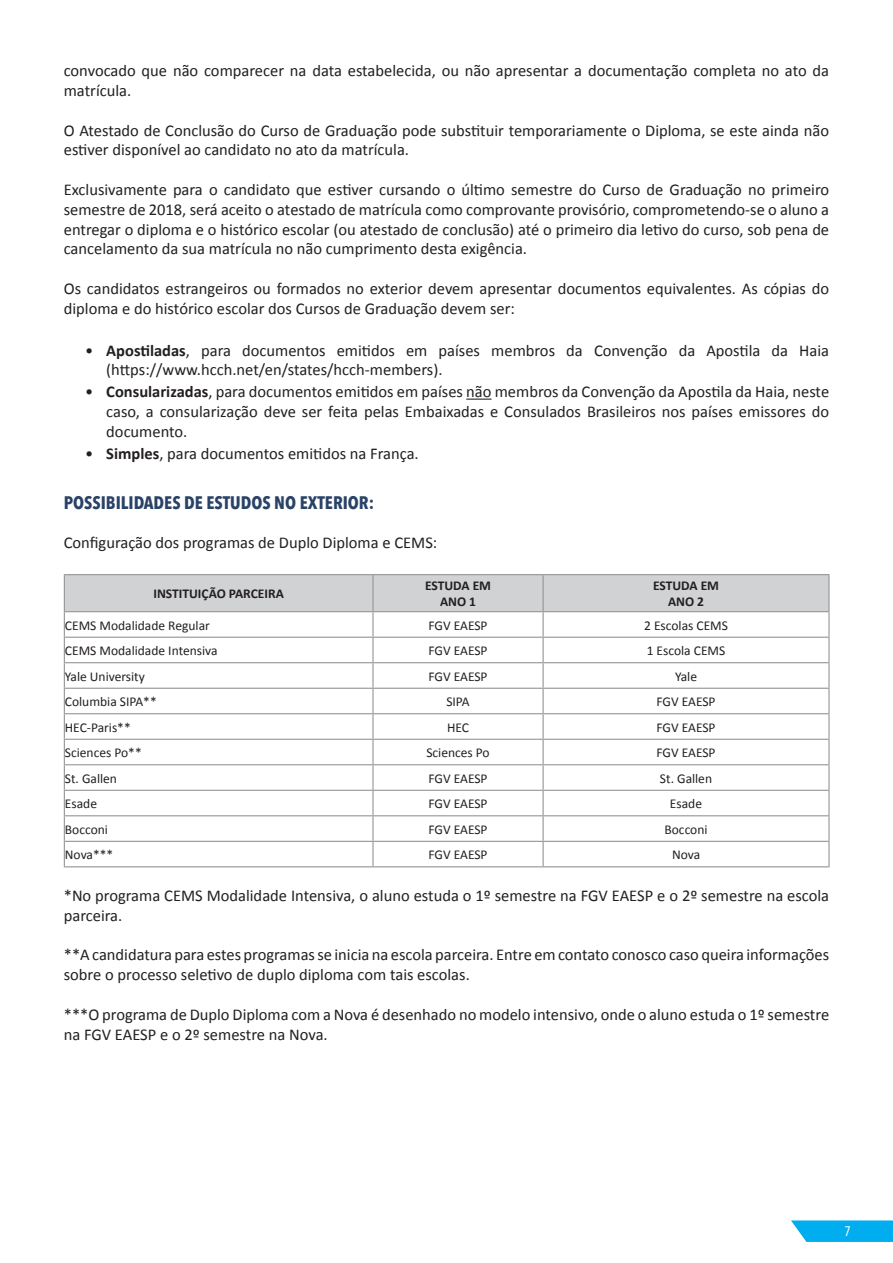
<style>
.page{position:relative;width:893px;height:1263px;background:#fff}
.page>*{position:absolute;margin:0;border:0;box-sizing:border-box;transform-origin:0 0}
.TITULO_blue{font:700 condensed 18px "Avenir Next LT Pro";color:#294267}
.TEXTO{font:16.5px/19.8px "Calibri";color:#231f20}
.tabulação{font:16.5px/19.8px "Calibri";color:#231f20}
.t1{font:condensed 15px "Myriad Pro";color:#fff}
.tabela{font:13.5px "Calibri";color:#231f20}
.tabela-2{font:700 13.5px "Calibri";color:#231f20}
.s1{font-weight:700}
</style>
<div class="page">
<svg style="left:791px;top:1220px;width:102px;height:22px"></svg>
<svg style="left:466px;top:399px;width:25px;height:1px"></svg>
<hr style="left:64px;top:574px;width:309px;height:1px;background:#939598">
<hr style="left:373px;top:574px;width:170px;height:1px;background:#939598">
<hr style="left:543px;top:574px;width:287px;height:1px;background:#939598">
<hr style="left:828px;top:575px;width:2px;height:36px;background:#939598">
<hr style="left:543px;top:611px;width:287px;height:1px;background:#939598">
<hr style="left:828px;top:612px;width:2px;height:25px;background:#939598">
<hr style="left:543px;top:637px;width:287px;height:1px;background:#939598">
<hr style="left:828px;top:638px;width:2px;height:24px;background:#939598">
<hr style="left:543px;top:662px;width:287px;height:1px;background:#939598">
<hr style="left:828px;top:663px;width:2px;height:25px;background:#939598">
<hr style="left:543px;top:688px;width:287px;height:1px;background:#939598">
<hr style="left:828px;top:689px;width:2px;height:24px;background:#939598">
<hr style="left:543px;top:713px;width:287px;height:1px;background:#939598">
<hr style="left:828px;top:714px;width:2px;height:25px;background:#939598">
<hr style="left:543px;top:739px;width:287px;height:1px;background:#939598">
<hr style="left:828px;top:740px;width:2px;height:24px;background:#939598">
<hr style="left:543px;top:764px;width:287px;height:1px;background:#939598">
<hr style="left:828px;top:765px;width:2px;height:25px;background:#939598">
<hr style="left:543px;top:790px;width:287px;height:1px;background:#939598">
<hr style="left:828px;top:791px;width:2px;height:24px;background:#939598">
<hr style="left:543px;top:815px;width:287px;height:1px;background:#939598">
<hr style="left:828px;top:816px;width:2px;height:25px;background:#939598">
<hr style="left:543px;top:841px;width:287px;height:1px;background:#939598">
<svg style="left:64px;top:575px;width:765px;height:291px"></svg>
<hr style="left:828px;top:842px;width:2px;height:24px;background:#939598">
<hr style="left:64px;top:866px;width:309px;height:1px;background:#939598">
<hr style="left:373px;top:866px;width:170px;height:1px;background:#939598">
<hr style="left:543px;top:866px;width:287px;height:1px;background:#939598">
<p class="TEXTO" style="left:64px;top:60px;width:767px">convocado que não comparecer na data estabelecida, ou não apresentar a documentação completa no ato da matrícula.</p>
<p class="TEXTO" style="left:64px;top:119px;width:767px">O Atestado de Conclusão do Curso de Graduação pode substituir temporariamente o Diploma, se este ainda não estiver disponível ao candidato no ato da matrícula.</p>
<p class="TEXTO" style="left:64px;top:179px;width:767px;text-align:justify">Exclusivamente para o candidato que estiver cursando o último semestre do Curso de Graduação no primeiro semestre de 2018, será aceito o atestado de matrícula como comprovante provisório, comprometendo-se o aluno a entregar o diploma e o histórico escolar (ou atestado de conclusão) até o primeiro dia letivo do curso, sob pena de cancelamento da sua matrícula no não cumprimento desta exigência.</p>
<p class="TEXTO" style="left:64px;top:278px;width:767px">Os candidatos estrangeiros ou formados no exterior devem apresentar documentos equivalentes. As cópias do diploma e do histórico escolar dos Cursos de Graduação devem ser:</p>
<p class="tabulação" style="left:106px;top:339px;width:724px;text-indent:-21px">• <span class="s1">Apostiladas</span>, para documentos emitidos em países membros da Convenção da Apostila da Haia (https://www.hcch.net/en/states/hcch-members).</p>
<p class="tabulação" style="left:106px;top:381px;width:724px;text-align:justify;text-indent:-21px">• <span class="s1">Consularizadas</span>, para documentos emitidos em países não membros da Convenção da Apostila da Haia, neste caso, a consularização deve ser feita pelas Embaixadas e Consulados Brasileiros nos países emissores do documento.</p>
<p class="tabulação" style="left:85px;top:443px;width:335px">• <span class="s1">Simples</span>, para documentos emitidos na França.</p>
<p class="TITULO_blue" style="left:64px;top:491px;width:312px">POSSIBILIDADES DE ESTUDOS NO EXTERIOR:</p>
<p class="TEXTO" style="left:64px;top:532px;width:375px">Configuração dos programas de Duplo Diploma e CEMS:</p>
<p class="tabela-2" style="left:153px;top:585px;width:132px">INSTITUIÇÃO PARCEIRA</p>
<p class="tabela-2" style="left:425px;top:577px;width:68px">ESTUDA EM</p>
<p class="tabela-2" style="left:440px;top:593px;width:38px">ANO 1</p>
<p class="tabela-2" style="left:653px;top:577px;width:68px">ESTUDA EM</p>
<p class="tabela-2" style="left:668px;top:593px;width:38px">ANO 2</p>
<p class="tabela" style="left:65px;top:617px;width:146px">CEMS Modalidade Regular</p>
<p class="tabela" style="left:428px;top:617px;width:61px">FGV EAESP</p>
<p class="tabela" style="left:644px;top:617px;width:85px">2 Escolas CEMS</p>
<p class="tabela" style="left:65px;top:642px;width:154px">CEMS Modalidade Intensiva</p>
<p class="tabela" style="left:428px;top:642px;width:61px">FGV EAESP</p>
<p class="tabela" style="left:647px;top:642px;width:80px">1 Escola CEMS</p>
<p class="tabela" style="left:65px;top:668px;width:82px">Yale University</p>
<p class="tabela" style="left:428px;top:668px;width:61px">FGV EAESP</p>
<p class="tabela" style="left:675px;top:668px;width:23px">Yale</p>
<p class="tabela" style="left:65px;top:693px;width:93px">Columbia SIPA**</p>
<p class="tabela" style="left:446px;top:693px;width:25px">SIPA</p>
<p class="tabela" style="left:656px;top:693px;width:61px">FGV EAESP</p>
<p class="tabela" style="left:65px;top:719px;width:67px">HEC-Paris**</p>
<p class="tabela" style="left:447px;top:719px;width:24px">HEC</p>
<p class="tabela" style="left:656px;top:719px;width:61px">FGV EAESP</p>
<p class="tabela" style="left:65px;top:744px;width:78px">Sciences Po**</p>
<p class="tabela" style="left:426px;top:744px;width:65px">Sciences Po</p>
<p class="tabela" style="left:656px;top:744px;width:61px">FGV EAESP</p>
<p class="tabela" style="left:65px;top:770px;width:54px">St. Gallen</p>
<p class="tabela" style="left:428px;top:770px;width:61px">FGV EAESP</p>
<p class="tabela" style="left:660px;top:770px;width:54px">St. Gallen</p>
<p class="tabela" style="left:65px;top:795px;width:34px">Esade</p>
<p class="tabela" style="left:428px;top:795px;width:61px">FGV EAESP</p>
<p class="tabela" style="left:670px;top:795px;width:34px">Esade</p>
<p class="tabela" style="left:65px;top:821px;width:45px">Bocconi</p>
<p class="tabela" style="left:428px;top:821px;width:61px">FGV EAESP</p>
<p class="tabela" style="left:664px;top:821px;width:45px">Bocconi</p>
<p class="tabela" style="left:65px;top:846px;width:50px">Nova***</p>
<p class="tabela" style="left:428px;top:846px;width:61px">FGV EAESP</p>
<p class="tabela" style="left:672px;top:846px;width:30px">Nova</p>
<p class="TEXTO" style="left:64px;top:885px;width:767px">*No programa CEMS Modalidade Intensiva, o aluno estuda o 1º semestre na FGV EAESP e o 2º semestre na escola parceira.</p>
<p class="TEXTO" style="left:64px;top:944px;width:767px">**A candidatura para estes programas se inicia na escola parceira. Entre em contato conosco caso queira informações sobre o processo seletivo de duplo diploma com tais escolas.</p>
<p class="TEXTO" style="left:64px;top:1004px;width:767px">***O programa de Duplo Diploma com a Nova é desenhado no modelo intensivo, onde o aluno estuda o 1º semestre na FGV EAESP e o 2º semestre na Nova.</p>
<p class="t1" style="left:845px;top:1222px;width:7px">7</p>
</div>
